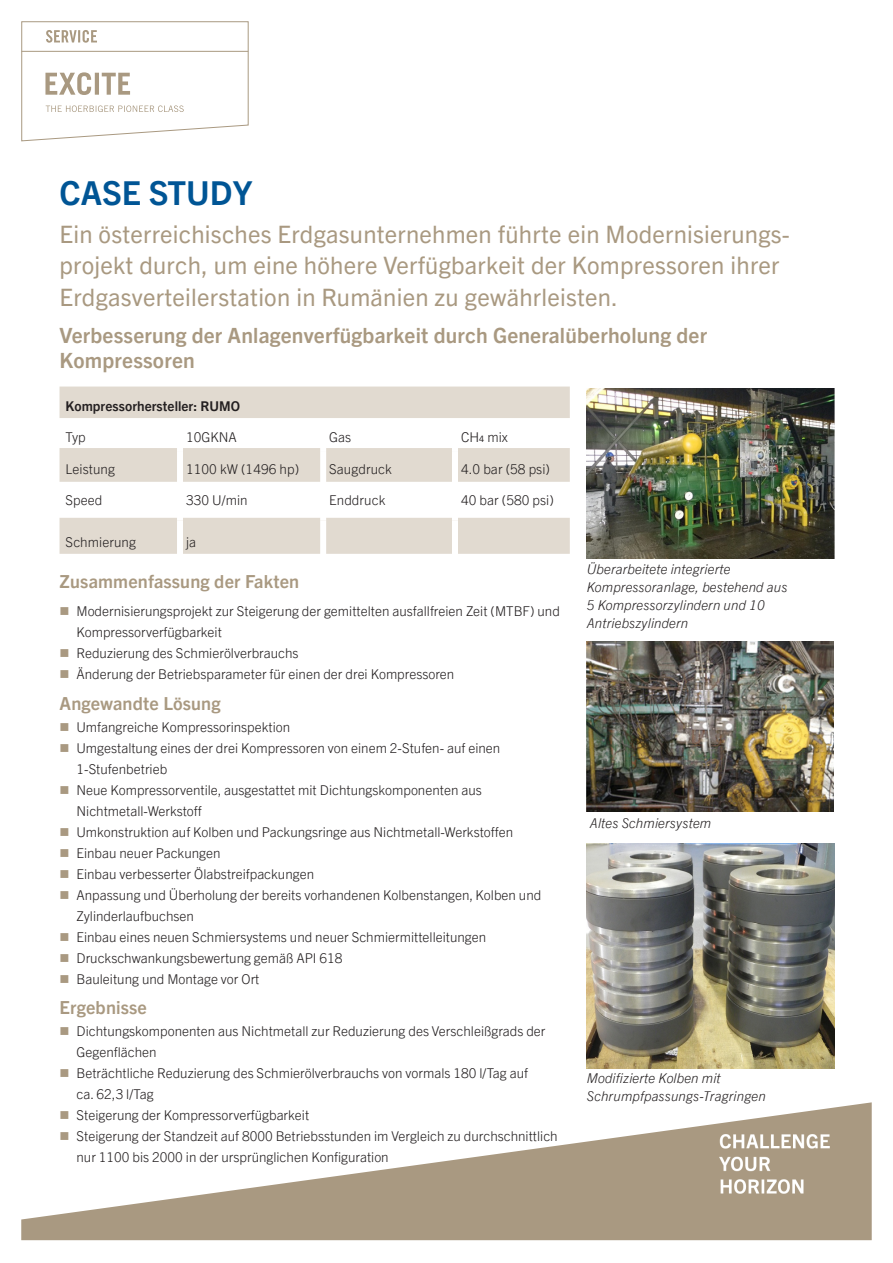
<style>
.page{position:relative;width:893px;height:1263px;background:#fff}
.page>*{position:absolute;margin:0;border:0;box-sizing:border-box;transform-origin:0 0}
.Front_Page_Headline{font:700 33px "Trade Gothic Next LT Pro";color:#005595}
.headline12{font:24px/31.5px "Trade Gothic Next LT Pro";letter-spacing:.01em;color:#a99981}
.headline12-2{font:700 21px/25.2px "Trade Gothic Next LT Pro";letter-spacing:.01em;color:#a99981}
.headline12-3{font:700 18px "Trade Gothic Next LT Pro";letter-spacing:.01em;color:#a99981}
.text{font:300 13.5px/21px "Trade Gothic Next LT Pro";color:#231f20}
.credits{font:italic 300 13.5px/18px "Trade Gothic Next LT Pro";letter-spacing:.01em;color:#231f20}
.text-2{font:700 13.5px "Trade Gothic Next LT Pro";letter-spacing:.005em;color:#231f20}
</style>
<div class="page">
<svg style="left:21px;top:21px;width:228px;height:120px"></svg>
<hr style="left:22px;top:51px;width:226px;height:1px;background:#a99981">
<svg style="left:60px;top:386px;width:510px;height:168px;fill:#e1dad0"></svg>
<div style="left:177px;top:421px;width:6px;height:30px;background:#fff"></div>
<div style="left:320px;top:421px;width:6px;height:30px;background:#fff"></div>
<div style="left:452px;top:421px;width:6px;height:30px;background:#fff"></div>
<div style="left:177px;top:451px;width:6px;height:34px;background:#fff"></div>
<div style="left:320px;top:451px;width:6px;height:34px;background:#fff"></div>
<div style="left:452px;top:451px;width:6px;height:34px;background:#fff"></div>
<div style="left:177px;top:485px;width:6px;height:36px;background:#fff"></div>
<div style="left:320px;top:485px;width:6px;height:36px;background:#fff"></div>
<div style="left:452px;top:485px;width:6px;height:36px;background:#fff"></div>
<div style="left:177px;top:521px;width:6px;height:36px;background:#fff"></div>
<div style="left:320px;top:521px;width:6px;height:36px;background:#fff"></div>
<div style="left:452px;top:521px;width:6px;height:36px;background:#fff"></div>
<img style="left:587px;top:388px;width:247px;height:170px">
<img style="left:587px;top:843px;width:247px;height:225px">
<img style="left:587px;top:642px;width:246px;height:170px">
<svg style="left:21px;top:1102px;width:851px;height:138px;fill:#a99981"></svg>
<img style="left:720px;top:1134px;width:109px;height:59px">
<svg style="left:61px;top:1111px;width:7px;height:8px"></svg>
<svg style="left:61px;top:1132px;width:7px;height:8px"></svg>
<p class="Front_Page_Headline" style="left:60px;top:170px;width:194px">CASE STUDY</p>
<p class="headline12" style="left:60px;top:216px;width:732px">Ein österreichisches Erdgasunternehmen führte ein Modernisierungs&shy;projekt durch, um eine höhere Verfügbarkeit der Kompressoren ihrer<br>Erdgasverteilerstation in Rumänien zu gewährleisten.</p>
<p class="headline12-2" style="left:60px;top:321px;width:649px">Verbesserung der Anlagenverfügbarkeit durch Generalüberholung der<br>Kompressoren</p>
<p class="text-2" style="left:66px;top:396px;width:176px">Kompressorhersteller: RUMO</p>
<p class="text" style="left:66px;top:426px;width:22px">Typ</p>
<p class="text" style="left:186px;top:426px;width:52px">10GKNA</p>
<p class="text" style="left:329px;top:426px;width:24px">Gas</p>
<p class="text" style="left:461px;top:426px;width:48px">CH4 mix</p>
<p class="text" style="left:66px;top:457px;width:51px">Leistung</p>
<p class="text" style="left:186px;top:457px;width:115px">1100 kW (1496 hp)</p>
<p class="text" style="left:329px;top:457px;width:64px">Saugdruck</p>
<p class="text" style="left:461px;top:457px;width:90px">4.0 bar (58 psi)</p>
<p class="text" style="left:66px;top:489px;width:38px">Speed</p>
<p class="text" style="left:186px;top:489px;width:63px">330 U/min</p>
<p class="text" style="left:329px;top:489px;width:58px">Enddruck</p>
<p class="text" style="left:461px;top:489px;width:94px">40 bar (580 psi)</p>
<p class="text" style="left:66px;top:531px;width:72px">Schmierung</p>
<p class="text" style="left:186px;top:531px;width:12px">ja</p>
<p class="headline12-3" style="left:60px;top:569px;width:241px">Zusammenfassung der Fakten</p>
<p class="text" style="left:77px;top:600px;width:485px">Modernisierungsprojekt zur Steigerung der gemittelten ausfallfreien Zeit (MTBF) und<br>Kompressorverfügbarkeit</p>
<p class="text" style="left:77px;top:642px;width:224px">Reduzierung des Schmierölverbrauchs</p>
<p class="text" style="left:77px;top:663px;width:379px">Änderung der Betriebsparameter für einen der drei Kompressoren</p>
<p class="headline12-3" style="left:60px;top:691px;width:163px">Angewandte Lösung</p>
<p class="text" style="left:77px;top:715px;width:215px">Umfangreiche Kompressorinspektion</p>
<p class="text" style="left:77px;top:736px;width:425px">Umgestaltung eines der drei Kompressoren von einem 2-Stufen- auf einen<br>1-Stufenbetrieb</p>
<p class="text" style="left:77px;top:778px;width:407px">Neue Kompressorventile, ausgestattet mit Dichtungskomponenten aus<br>Nichtmetall-Werkstoff</p>
<p class="text" style="left:77px;top:820px;width:438px">Umkonstruktion auf Kolben und Packungsringe aus Nichtmetall-Werkstoffen</p>
<p class="text" style="left:77px;top:841px;width:145px">Einbau neuer Packungen</p>
<p class="text" style="left:77px;top:862px;width:239px">Einbau verbesserter Ölabstreifpackungen</p>
<p class="text" style="left:77px;top:883px;width:466px">Anpassung und Überholung der bereits vorhandenen Kolbenstangen, Kolben und<br>Zylinderlaufbuchsen</p>
<p class="text" style="left:77px;top:925px;width:411px">Einbau eines neuen Schmiersystems und neuer Schmiermittelleitungen</p>
<p class="text" style="left:77px;top:946px;width:267px">Druckschwankungsbewertung gemäß API 618</p>
<p class="text" style="left:77px;top:967px;width:184px">Bauleitung und Montage vor Ort</p>
<p class="headline12-3" style="left:60px;top:995px;width:89px">Ergebnisse</p>
<p class="text" style="left:77px;top:1020px;width:470px">Dichtungskomponenten aus Nichtmetall zur Reduzierung des Verschleißgrads der<br>Gegenflächen</p>
<p class="text" style="left:77px;top:1062px;width:453px">Beträchtliche Reduzierung des Schmierölverbrauchs von vormals 180 l/Tag auf ca. 62,3 l/Tag</p>
<p class="text" style="left:77px;top:1104px;width:234px">Steigerung der Kompressorverfügbarkeit</p>
<p class="text" style="left:77px;top:1125px;width:483px">Steigerung der Standzeit auf 8000 Betriebsstunden im Vergleich zu durchschnittlich nur 1100 bis 2000 in der ursprünglichen Konfiguration</p>
<p class="credits" style="left:587px;top:560px;width:202px">Überarbeitete integrierte<br>Kompressoranlage, bestehend aus<br>5 Kompressorzylindern und 10<br>Antriebszylindern</p>
<p class="credits" style="left:590px;top:813px;width:123px">Altes Schmiersystem</p>
<p class="credits" style="left:587px;top:1068px;width:180px">Modifizierte Kolben mit<br>Schrumpfpassungs-Tragringen</p>
</div>
